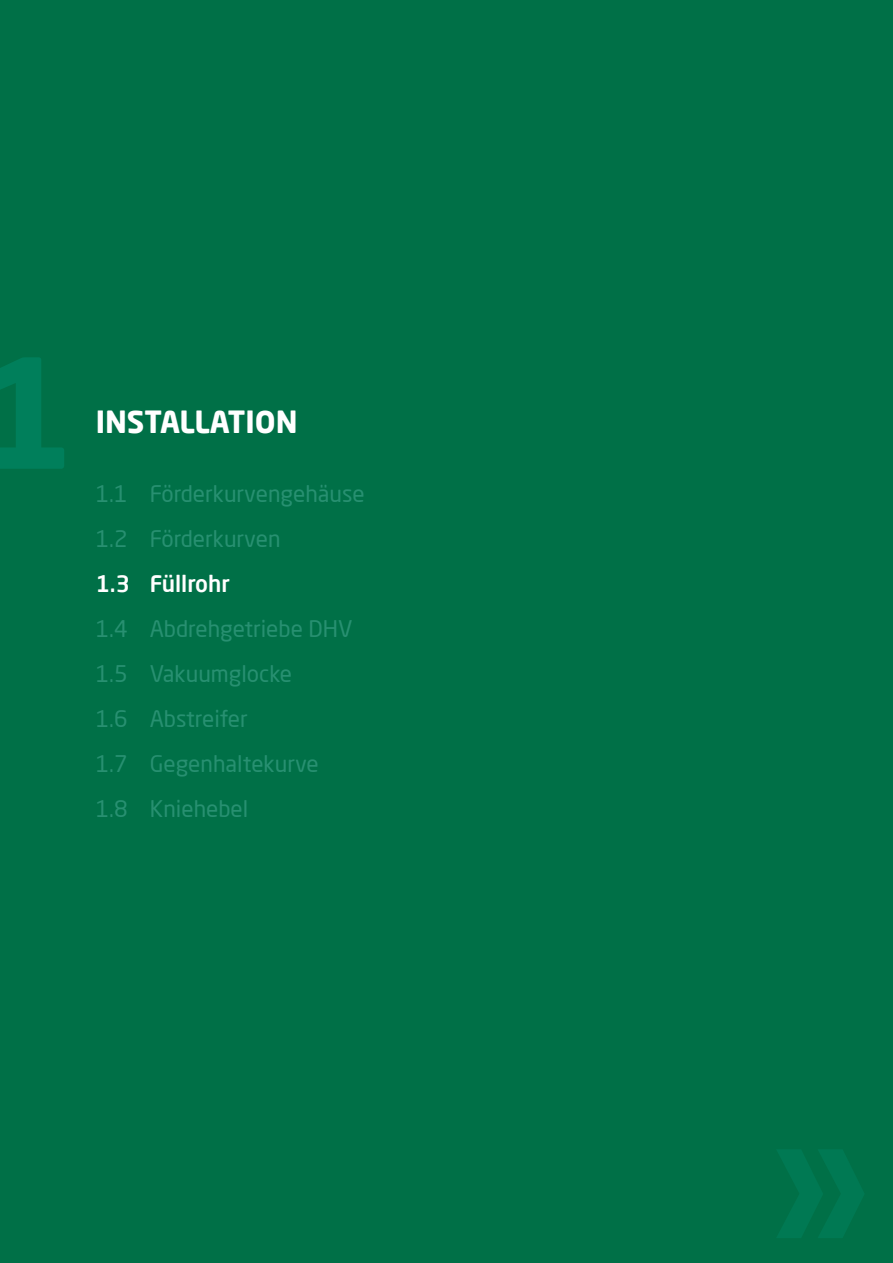
<style>
.page{position:relative;width:893px;height:1263px;background:#007047}
.page>*{position:absolute;margin:0;border:0;box-sizing:border-box;transform-origin:0 0}
.t1{font:700 30px "Neo Sans Pro";color:#fff}
.t2{font:22.5px/45px "Neo Sans Pro";color:#289071}
.t3{font:500 22.5px "Neo Sans Pro";color:#fff}
</style>
<div class="page">
<svg style="left:777px;top:1150px;width:87px;height:88px"></svg>
<h1 class="t1" style="left:96px;top:402px;width:204px">INSTALLATION</h1>
<p class="t2" style="left:96px;top:471px;width:271px">1.1 Förderkurvengehäuse<br>1.2 Förderkurven</p>
<p class="t3" style="left:96px;top:569px;width:136px">1.3 Füllrohr</p>
<p class="t2" style="left:96px;top:606px;width:258px">1.4 Abdrehgetriebe DHV<br>1.5 Vakuumglocke<br>1.6 Abstreifer<br>1.7 Gegenhaltekurve<br>1.8 Kniehebel</p>
</div>
